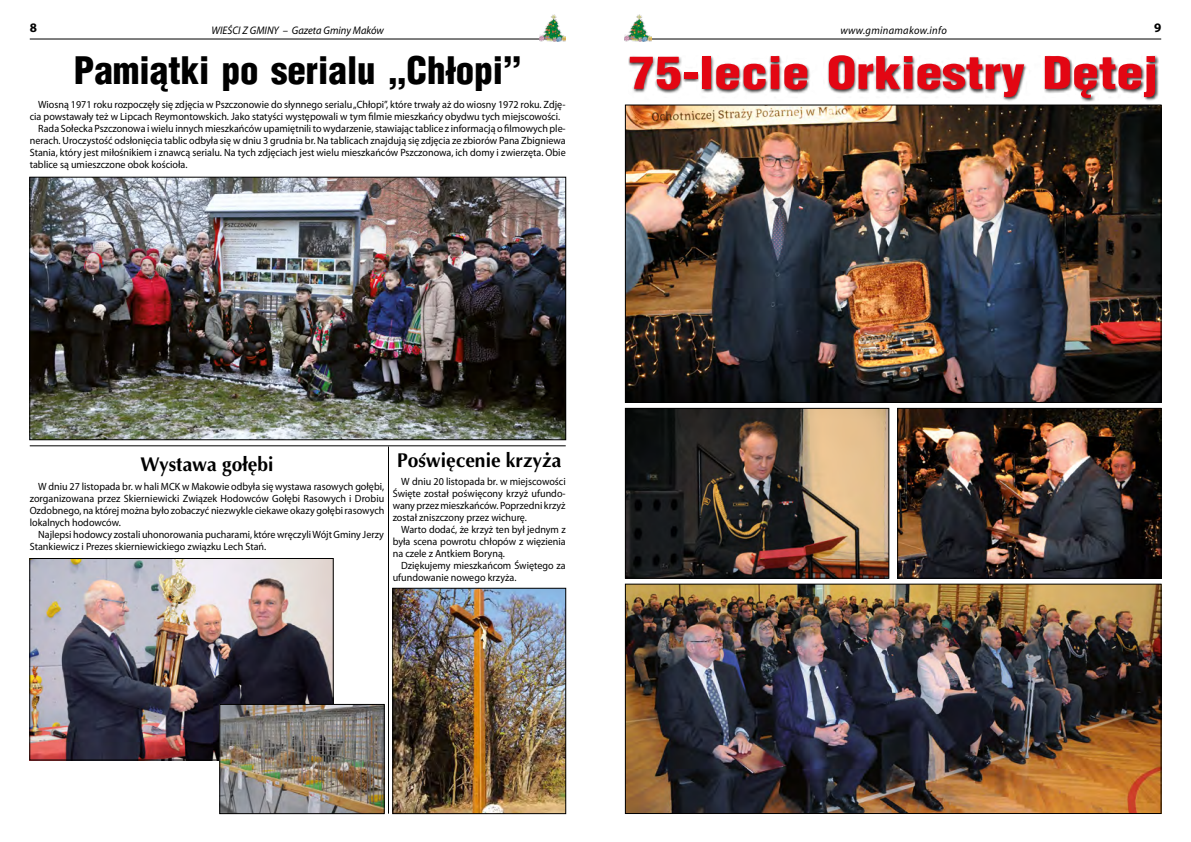
<style>
.page{position:relative;width:1191px;height:842px;background:#fff}
.page>*{position:absolute;margin:0;border:0;box-sizing:border-box;transform-origin:0 0}
.t1{font:900 43.7px "Switzerland Cond";color:#e30613;scale:1.22 1}
.t2{font:900 37px "Switzerland Cond";color:#000}
.t3{font:700 20px "Ottawa";color:#000;scale:.96 1}
.t4{font:700 13px "Myriad Pro";color:#000}
.t5{font:italic 11px "Myriad Pro";color:#000;scale:.95 1}
.t6{font:italic 11px "Myriad";letter-spacing:.03em;color:#000;scale:.95 1}
.t7{font:10.5px/12px "Myriad Pro";color:#000;text-align:justify;scale:.96 1}
</style>
<div class="page">
<hr style="left:30px;top:39px;width:536px;height:1px;background:#000">
<hr style="left:625px;top:39px;width:536px;height:1px;background:#000">
<img style="left:624px;top:15px;width:27px;height:27px">
<img style="left:539px;top:15px;width:27px;height:27px">
<img style="left:627px;top:586px;width:532px;height:226px">
<div style="left:625px;top:584px;width:536px;height:230px;border:1px solid #000"></div>
<img style="left:627px;top:410px;width:260px;height:166px">
<div style="left:625px;top:408px;width:264px;height:170px;border:1px solid #000"></div>
<img style="left:899px;top:410px;width:260px;height:166px">
<div style="left:897px;top:408px;width:264px;height:170px;border:1px solid #000"></div>
<img style="left:32px;top:179px;width:532px;height:259px">
<div style="left:30px;top:177px;width:536px;height:263px;border:1px solid #000"></div>
<img style="left:394px;top:590px;width:170px;height:222px">
<div style="left:392px;top:588px;width:174px;height:226px;border:1px solid #000"></div>
<hr style="left:30px;top:446px;width:536px;height:1px;background:#000">
<div style="left:628px;top:55px;width:530px;height:47px;background:#000;opacity:.75"></div>
<img style="left:32px;top:560px;width:299px;height:198px">
<div style="left:30px;top:558px;width:303px;height:202px;border:1px solid #000"></div>
<img style="left:222px;top:706px;width:160px;height:106px">
<div style="left:220px;top:704px;width:164px;height:110px;border:1px solid #000"></div>
<img style="left:627px;top:107px;width:532px;height:294px">
<div style="left:625px;top:105px;width:536px;height:298px;border:1px solid #000"></div>
<hr style="left:388px;top:446px;width:1px;height:368px;background:#000">
<p class="t4" style="left:30px;top:20px;width:9px">8</p>
<p class="t5" style="left:211px;top:23px;width:183px">WIEŚCI Z GMINY – Gazeta Gminy Maków</p>
<p class="t6" style="left:840px;top:25px;width:114px">www.gminamakow.info</p>
<p class="t4" style="left:1154px;top:20px;width:9px">9</p>
<h2 class="t2" style="left:74px;top:47px;width:449px">Pamiątki po serialu „Chłopi”</h2>
<p class="t7" style="left:38px;top:98px;width:551px">Wiosną 1971 roku rozpoczęły się zdjęcia w Pszczonowie do słynnego serialu „Chłopi”, które trwały aż do wiosny 1972 roku. Zdję-</p>
<p class="t7" style="left:30px;top:110px;width:554px">cia powstawały też w Lipcach Reymontowskich. Jako statyści występowali w tym filmie mieszkańcy obydwu tych miejscowości.</p>
<p class="t7" style="left:38px;top:122px;width:551px">Rada Sołecka Pszczonowa i wielu innych mieszkańców upamiętnili to wydarzenie, stawiając tablice z informacją o filmowych ple-</p>
<p class="t7" style="left:30px;top:134px;width:560px">nerach. Uroczystość odsłonięcia tablic odbyła się w dniu 3 grudnia br. Na tablicach znajdują się zdjęcia ze zbiorów Pana Zbigniewa</p>
<p class="t7" style="left:30px;top:146px;width:560px">Stania, który jest miłośnikiem i znawcą serialu. Na tych zdjęciach jest wielu mieszkańców Pszczonowa, ich domy i zwierzęta. Obie</p>
<p class="t7" style="left:30px;top:158px;width:166px">tablice są umieszczone obok kościoła.</p>
<h1 class="t1" style="left:628px;top:45px;width:435px">75-lecie Orkiestry Dętej</h1>
<h3 class="t3" style="left:141px;top:451px;width:140px">Wystawa gołębi</h3>
<p class="t7" style="left:30px;top:480px;width:371px;text-indent:9px">W dniu 27 listopada br. w hali MCK w Makowie odbyła się wystawa rasowych gołębi, zorganizowana przez Skierniewicki Związek Hodowców Gołębi Rasowych i Drobiu Ozdobnego, na której można było zobaczyć niezwykle ciekawe okazy gołębi rasowych lokalnych hodowców.</p>
<p class="t7" style="left:30px;top:528px;width:370px;text-indent:9px">Najlepsi hodowcy zostali uhonorowania pucharami, które wręczyli Wójt Gminy Jerzy<br>Stankiewicz i Prezes skierniewickiego związku Lech Stań.</p>
<h3 class="t3" style="left:397px;top:447px;width:173px">Poświęcenie krzyża</h3>
<p class="t7" style="left:393px;top:475px;width:182px;text-indent:9px">W dniu 20 listopada br. w miejscowości Święte został poświęcony krzyż ufundo&shy;wany przez mieszkańców. Poprzedni krzyż został zniszczony przez wichurę.</p>
<p class="t7" style="left:393px;top:523px;width:182px;text-indent:9px">Warto dodać, że krzyż ten był jednym z była scena powrotu chłopów z więzienia na czele z Antkiem Boryną.</p>
<p class="t7" style="left:393px;top:559px;width:182px;text-indent:9px">Dziękujemy mieszkańcom Świętego za ufundowanie nowego krzyża.</p>
</div>
